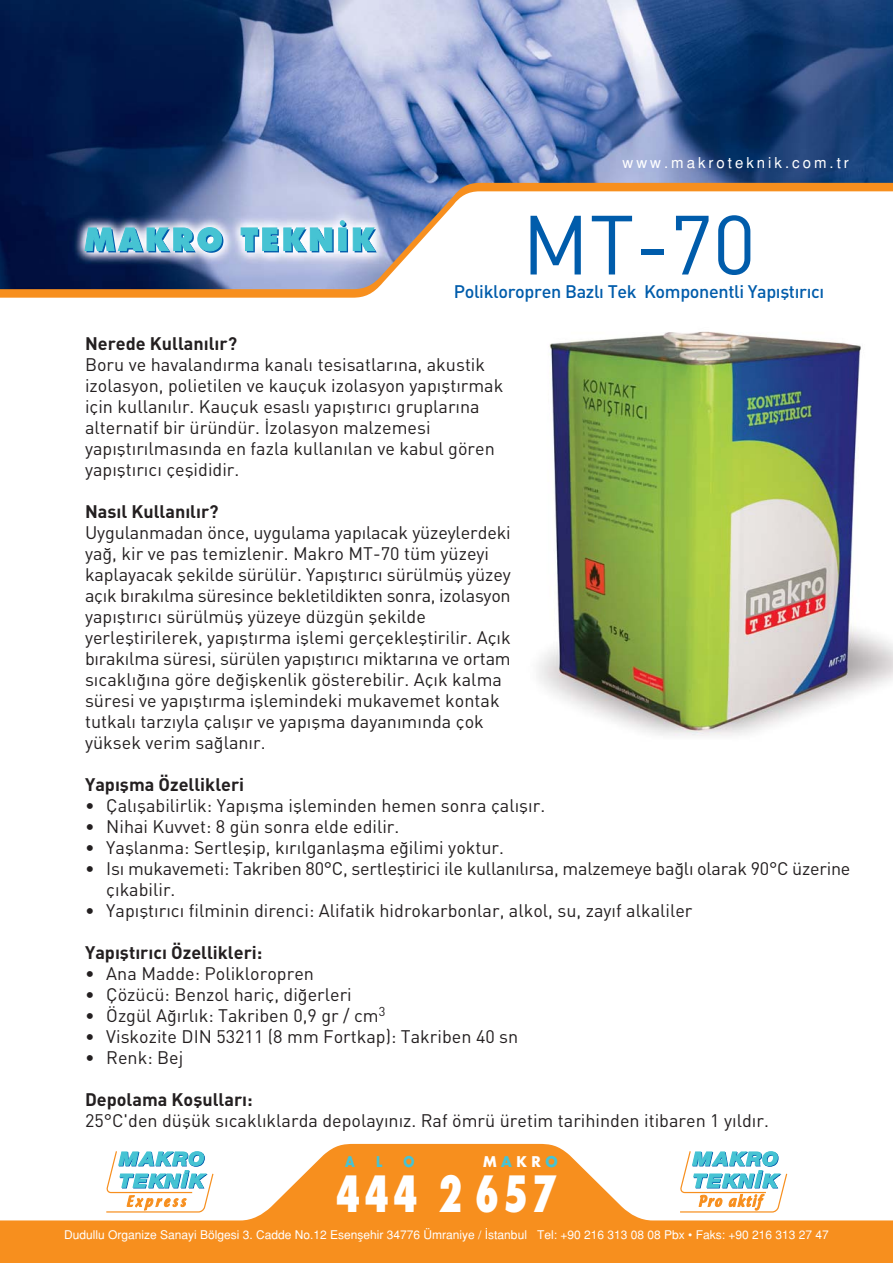
<style>
.page{position:relative;width:893px;height:1263px;background:#fff}
.page>*{position:absolute;margin:0;border:0;box-sizing:border-box;transform-origin:0 0}
.t1{font:82.5px "DINT";color:#005cab}
.t2{font:700 48.45px "Futura Condens Ex";letter-spacing:.1em;color:#fff;scale:.84 1}
.t3{font:18px/21px "DINT";color:#231f20}
.t4{font:18px "DINT Bold";color:#231f20}
.t5{font:18px "DINT Medium";letter-spacing:-.02em;color:#005cab}
.t6{font:500 15px "Helvetica";letter-spacing:.2em;color:#fff}
.t7{font:700 14.4px "Futura";letter-spacing:.33em;color:#fff;scale:.96 1}
.t8{font:700 14.4px "Futura";color:#46c3d3;scale:.86 1}
.t9{font:500 12px "Helvetica";color:#fff}
.s1{color:#46c3d3}
</style>
<div class="page">
<img style="left:538px;top:331px;width:355px;height:405px">
<svg style="left:0;top:289px;width:377px;height:9px;background:#f4932b"></svg>
<img style="left:0;top:0;width:893px;height:289px">
<svg style="left:0;top:1144px;width:893px;height:119px;fill:#f78f1e"></svg>
<svg style="left:679px;top:1148px;width:109px;height:65px"></svg>
<svg style="left:105px;top:1148px;width:109px;height:65px"></svg>
<svg style="left:85px;top:227px;width:138px;height:26px;background:#6ec2d7"></svg>
<div style="left:198px;top:227px;width:24px;height:24px;border:1px solid #46c3d3;border-radius:50%"></div>
<div style="left:205px;top:234px;width:9px;height:10px;border:1px solid #46c3d3;border-radius:50%"></div>
<svg style="left:241px;top:220px;width:136px;height:32px"></svg>
<p class="t6" style="left:623px;top:157px;width:228px">www.makroteknik.com.tr</p>
<h1 class="t1" style="left:522px;top:216px;width:235px">MT-70</h1>
<p class="t5" style="left:454px;top:286px;width:372px">Polikloropren Bazl› Tek Komponentli Yap›flt›r›c›</p>
<p class="t4" style="left:85px;top:337px;width:154px">Nerede Kullan›l›r?</p>
<p class="t3" style="left:85px;top:356px;width:420px">Boru ve havaland›rma kanal› tesisatlar›na, akustik izolasyon, polietilen ve kauçuk izolasyon yap›flt›rmak için kullan›l›r. Kauçuk esasl› yap›flt›r›c› gruplar›na alternatif bir üründür. ‹zolasyon malzemesi yap›flt›r›lmas›nda en fazla kullan›lan ve kabul gören yap›flt›r›c› çeflididir.</p>
<p class="t4" style="left:85px;top:505px;width:135px">Nas›l Kullan›l›r?</p>
<p class="t3" style="left:85px;top:524px;width:427px">Uygulanmadan önce, uygulama yap›lacak yüzeylerdeki ya¤, kir ve pas temizlenir. Makro MT-70 tüm yüzeyi kaplayacak flekilde sürülür. Yap›flt›r›c› sürülmüfl yüzey aç›k b›rak›lma süresince bekletildikten sonra, izolasyon yap›flt›r›c› sürülmüfl yüzeye düzgün flekilde yerlefltirilerek, yap›flt›rma ifllemi gerçeklefltirilir. Aç›k b›rak›lma süresi, sürülen yap›flt›r›c› miktar›na ve ortam s›cakl›¤›na göre de¤iflkenlik gösterebilir. Aç›k kalma süresi ve yap›flt›rma ifllemindeki mukavemet kontak tutkal› tarz›yla çal›fl›r ve yap›flma dayan›m›nda çok yüksek verim sa¤lan›r.</p>
<p class="t4" style="left:85px;top:778px;width:161px">Yap›flma Özellikleri</p>
<p class="t3" style="left:85px;top:797px;width:462px">• Çal›flabilirlik: Yap›flma iflleminden hemen sonra çal›fl›r.</p>
<p class="t3" style="left:85px;top:818px;width:316px">• Nihai Kuvvet: 8 gün sonra elde edilir.</p>
<p class="t3" style="left:85px;top:839px;width:420px">• Yafllanma: Sertleflip, k›r›lganlaflma e¤ilimi yoktur.</p>
<p class="t3" style="left:106px;top:860px;width:746px;text-indent:-21px">• Is› mukavemeti: Takriben 80°C, sertlefltirici ile kullan›l›rsa, malzemeye ba¤l› olarak 90°C üzerine ç›kabilir.</p>
<p class="t3" style="left:85px;top:902px;width:609px">• Yap›flt›r›c› filminin direnci: Alifatik hidrokarbonlar, alkol, su, zay›f alkaliler</p>
<p class="t4" style="left:85px;top:946px;width:179px">Yap›flt›r›c› Özellikleri:</p>
<p class="t3" style="left:85px;top:965px;width:230px">• Ana Madde: Polikloropren</p>
<p class="t3" style="left:85px;top:986px;width:268px">• Çözücü: Benzol hariç, di¤erleri</p>
<p class="t3" style="left:85px;top:1007px;width:302px">• Özgül A¤›rl›k: Takriben 0,9 gr / cm<sup>3</sup></p>
<p class="t3" style="left:85px;top:1028px;width:435px">• Viskozite DIN 53211 (8 mm Fortkap): Takriben 40 sn</p>
<p class="t3" style="left:85px;top:1049px;width:100px">• Renk: Bej</p>
<p class="t4" style="left:85px;top:1093px;width:169px">Depolama Koflullar›:</p>
<p class="t3" style="left:85px;top:1112px;width:685px">25°C'den düflük s›cakl›klarda depolay›n›z. Raf ömrü üretim tarihinden itibaren 1 y›ld›r.</p>
<p class="t8" style="left:345px;top:1155px;width:13px">A</p>
<p class="t8" style="left:376px;top:1155px;width:9px">L</p>
<p class="t8" style="left:403px;top:1155px;width:14px">O</p>
<p class="t7" style="left:483px;top:1155px;width:79px">M<span class="s1">A</span>KR<span class="s1">O</span></p>
<h2 class="t2" style="left:336px;top:1173px;width:264px">444 2 657</h2>
<p class="t9" style="left:64px;top:1230px;width:766px">Dudullu Organize Sanayi Bölgesi 3. Cadde No.12 Esenflehir 34776 Ümraniye / ‹stanbul Tel: +90 216 313 08 08 Pbx • Faks: +90 216 313 27 47</p>
</div>
